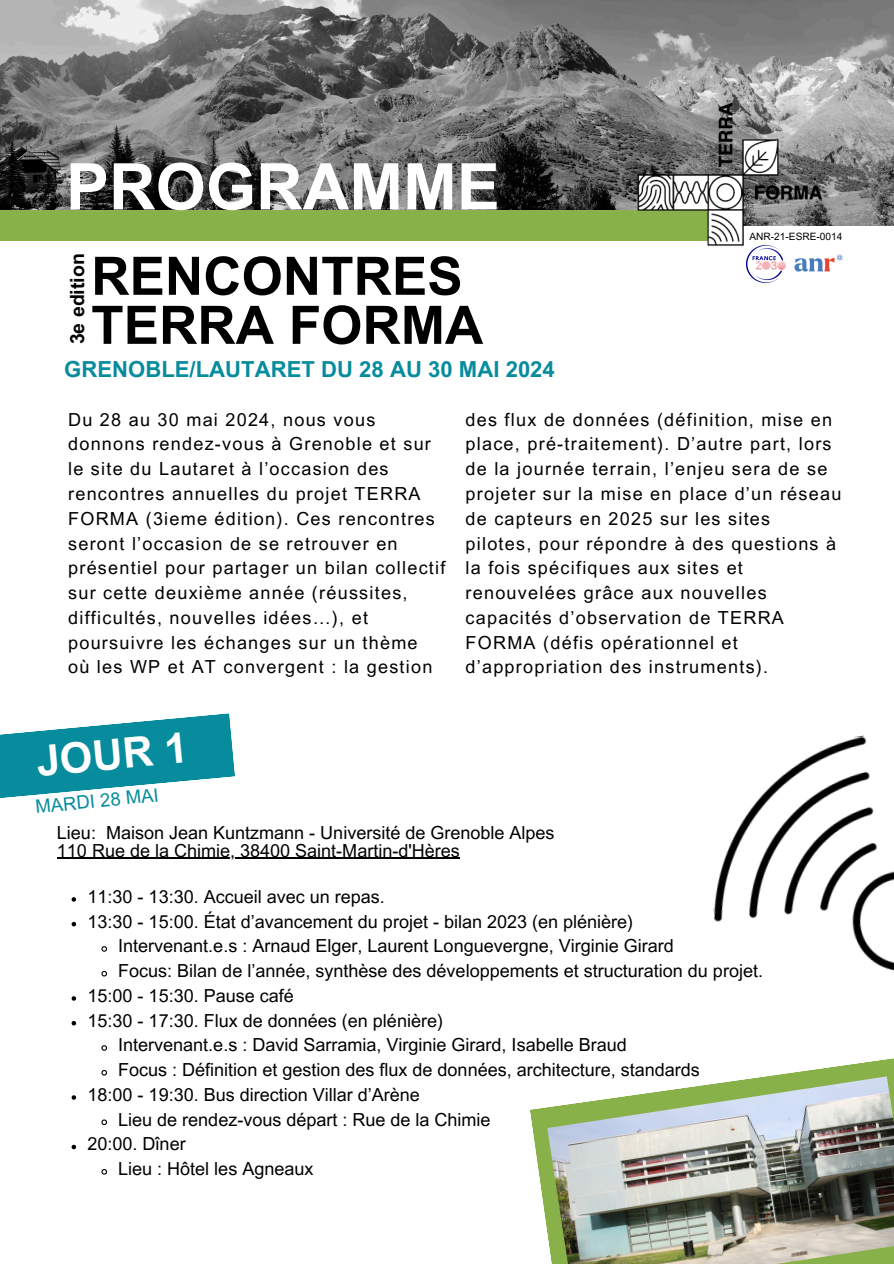
<style>
.page{position:relative;width:894px;height:1264px;background:#fff}
.page>*{position:absolute;margin:0;border:0;box-sizing:border-box;transform-origin:0 0}
.t1{font:700 64.5px "Arial MT Pro";color:#fff}
.t2{font:700 53.1px/49.1px "Arial MT Pro";color:#000}
.t3{font:700 42px "Arial MT Pro";color:#fff}
.t4{font:700 22.05px "Arial MT Pro";color:#078c9d}
.t5{font:700 19.5px "Arial MT Pro";color:#000}
.t6{font:18.45px "Arial MT Pro";color:#078c9d}
.t7{font:18px/24.8px "Arial MT Pro";letter-spacing:.07em;color:#000}
.t8{font:18px "Arial MT Pro";color:#000}
.t9{font:10.05px "Arial MT Pro";color:#000}
</style>
<div class="page">
<img style="left:0;top:0;width:893px;height:225px">
<div style="left:0;top:210px;width:707px;height:31px;background:#88b14a"></div>
<img style="left:632px;top:99px;width:194px;height:147px">
<svg style="left:0;top:713px;width:235px;height:85px"></svg>
<svg style="left:530px;top:1058px;width:363px;height:171px"></svg>
<img style="left:547px;top:1076px;width:346px;height:187px">
<img style="left:746px;top:245px;width:38px;height:37px">
<img style="left:792px;top:238px;width:51px;height:34px">
<img style="left:713px;top:735px;width:180px;height:236px">
<hr style="left:57px;top:857px;width:402px;height:1px;background:#000">
<svg style="left:72px;top:897px;width:4px;height:4px"></svg>
<svg style="left:72px;top:922px;width:4px;height:4px"></svg>
<svg style="left:101px;top:946px;width:6px;height:6px"></svg>
<svg style="left:101px;top:970px;width:6px;height:7px"></svg>
<svg style="left:72px;top:996px;width:4px;height:4px"></svg>
<svg style="left:72px;top:1021px;width:4px;height:4px"></svg>
<svg style="left:101px;top:1045px;width:6px;height:6px"></svg>
<svg style="left:101px;top:1070px;width:6px;height:6px"></svg>
<svg style="left:72px;top:1095px;width:4px;height:4px"></svg>
<svg style="left:101px;top:1119px;width:6px;height:6px"></svg>
<svg style="left:72px;top:1144px;width:4px;height:5px"></svg>
<svg style="left:101px;top:1169px;width:6px;height:6px"></svg>
<h4 class="t1" style="left:66px;top:163px;width:435px">PROGRAMME</h4>
<p class="t5" style="left:70px;top:344px;width:92px;rotate:-90deg">3e edition</p>
<p class="t2" style="left:91px;top:258px;width:393px">RENCONTRES<br>TERRA FORMA</p>
<h2 class="t4" style="left:64px;top:361px;width:492px">GRENOBLE/LAUTARET DU 28 AU 30 MAI 2024</h2>
<p class="t9" style="left:749px;top:232px;width:94px">ANR-21-ESRE-0014</p>
<p class="t7" style="left:68px;top:409px;width:379px">Du 28 au 30 mai 2024, nous vous donnons rendez-vous à Grenoble et sur le site du Lautaret à l’occasion des rencontres annuelles du projet TERRA FORMA (3ieme édition). Ces rencontres seront l’occasion de se retrouver en présentiel pour partager un bilan collectif sur cette deuxième année (réussites, difficultés, nouvelles idées…), et poursuivre les échanges sur un thème<br>où les WP et AT convergent : la gestion</p>
<p class="t7" style="left:465px;top:409px;width:377px">des flux de données (définition, mise en place, pré-traitement). D’autre part, lors de la journée terrain, l’enjeu sera de se projeter sur la mise en place d’un réseau de capteurs en 2025 sur les sites<br>pilotes, pour répondre à des questions à la fois spécifiques aux sites et renouvelées grâce aux nouvelles capacités d’observation de TERRA FORMA (défis opérationnel et d’appropriation des instruments).</p>
<p class="t3" style="left:35px;top:745px;width:153px;rotate:-5deg">JOUR 1</p>
<p class="t6" style="left:35px;top:800px;width:125px;rotate:-6deg">MARDI 28 MAI</p>
<h3 class="t8" style="left:57px;top:825px;width:499px">Lieu: Maison Jean Kuntzmann - Université de Grenoble Alpes</h3>
<p class="t8" style="left:57px;top:843px;width:404px">110 Rue de la Chimie, 38400 Saint-Martin-d'Hères</p>
<h5 class="t8" style="left:87px;top:889px;width:299px">11:30 - 13:30. Accueil avec un repas.</h5>
<p class="t8" style="left:87px;top:914px;width:547px">13:30 - 15:00. État d’avancement du projet - bilan 2023 (en plénière)</p>
<p class="t8" style="left:118px;top:939px;width:557px">Intervenant.e.s : Arnaud Elger, Laurent Longuevergne, Virginie Girard</p>
<p class="t8" style="left:118px;top:964px;width:646px">Focus: Bilan de l’année, synthèse des développements et structuration du projet.</p>
<p class="t8" style="left:87px;top:988px;width:208px">15:00 - 15:30. Pause café</p>
<p class="t8" style="left:87px;top:1013px;width:357px">15:30 - 17:30. Flux de données (en plénière)</p>
<p class="t8" style="left:118px;top:1038px;width:510px">Intervenant.e.s : David Sarramia, Virginie Girard, Isabelle Braud</p>
<p class="t8" style="left:118px;top:1063px;width:583px">Focus : Définition et gestion des flux de données, architecture, standards</p>
<p class="t8" style="left:87px;top:1087px;width:334px">18:00 - 19:30. Bus direction Villar d’Arène</p>
<p class="t8" style="left:118px;top:1112px;width:374px">Lieu de rendez-vous départ : Rue de la Chimie</p>
<p class="t8" style="left:87px;top:1137px;width:100px">20:00. Dîner</p>
<p class="t8" style="left:118px;top:1162px;width:197px">Lieu : Hôtel les Agneaux</p>
</div>
